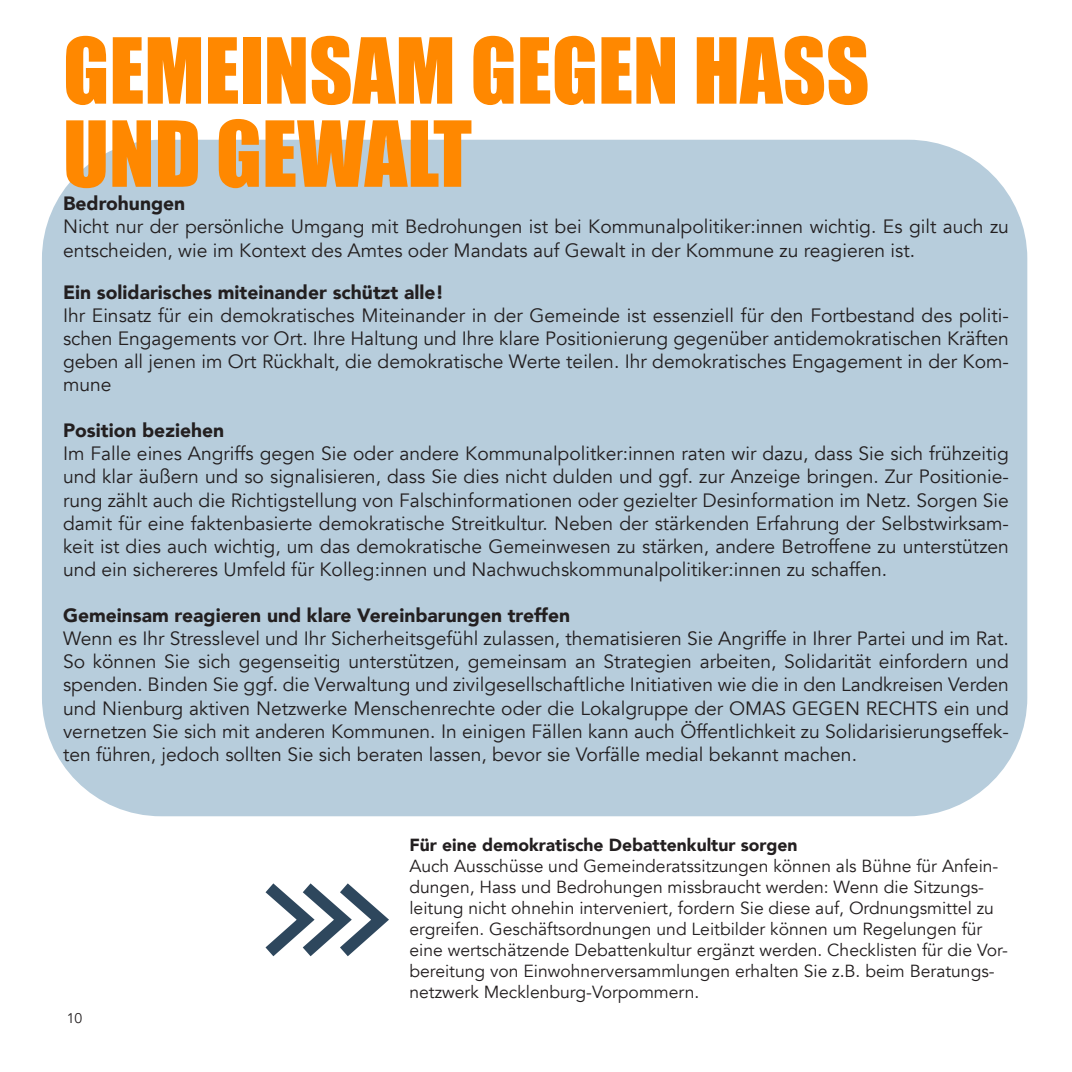
<style>
.page{position:relative;width:1072px;height:1072px;background:#fff}
.page>*{position:absolute;margin:0;border:0;box-sizing:border-box;transform-origin:0 0}
.t1{font:84px "Impact";color:#f80}
.t2{font:19.25px/23.1px "Avenir";color:#231f20;text-align:justify}
.t3{font:900 19.25px "Avenir";color:#231f20}
.t4{font:17.5px/21px "Avenir";color:#231f20}
.t5{font:900 17.5px "Avenir";color:#231f20}
.t6{font:14px "Avenir";color:#231f20}
</style>
<div class="page">
<div style="left:42px;top:140px;width:985px;height:676px;background:#b7cddc;border-radius:119px"></div>
<svg style="left:265px;top:883px;width:124px;height:74px"></svg>
<svg style="left:940px;top:478px;width:88px;height:334px"></svg>
<p class="t1" style="left:63px;top:5px;width:808px">GEMEINSAM GEGEN HASS</p>
<p class="t1" style="left:63px;top:89px;width:410px">UND GEWALT</p>
<p class="t3" style="left:63px;top:187px;width:124px">Bedrohungen</p>
<p class="t2" style="left:63px;top:216px;width:947px">Nicht nur der persönliche Umgang mit Bedrohungen ist bei Kommunalpolitiker:innen wichtig. Es gilt auch zu entscheiden, wie im Kontext des Amtes oder Mandats auf Gewalt in der Kommune zu reagieren ist.</p>
<p class="t3" style="left:63px;top:275px;width:382px">Ein solidarisches miteinander schützt alle!</p>
<p class="t2" style="left:63px;top:304px;width:947px">Ihr Einsatz für ein demokratisches Miteinander in der Gemeinde ist essenziell für den Fortbestand des politi&shy;schen Engagements vor Ort. Ihre Haltung und Ihre klare Positionierung gegenüber antidemokratischen Kräften geben all jenen im Ort Rückhalt, die demokratische Werte teilen. Ihr demokratisches Engagement in der Kom&shy;mune</p>
<p class="t3" style="left:63px;top:414px;width:163px">Position beziehen</p>
<p class="t2" style="left:63px;top:442px;width:947px">Im Falle eines Angriffs gegen Sie oder andere Kommunalpolitker:innen raten wir dazu, dass Sie sich frühzeitig und klar äußern und so signalisieren, dass Sie dies nicht dulden und ggf. zur Anzeige bringen. Zur Positionie&shy;rung zählt auch die Richtigstellung von Falschinformationen oder gezielter Desinformation im Netz. Sorgen Sie damit für eine faktenbasierte demokratische Streitkultur. Neben der stärkenden Erfahrung der Selbstwirksam&shy;keit ist dies auch wichtig, um das demokratische Gemeinwesen zu stärken, andere Betroffene zu unterstützen und ein sichereres Umfeld für Kolleg:innen und Nachwuchskommunalpolitiker:innen zu schaffen.</p>
<p class="t3" style="left:63px;top:599px;width:508px">Gemeinsam reagieren und klare Vereinbarungen treffen</p>
<p class="t2" style="left:63px;top:627px;width:947px">Wenn es Ihr Stresslevel und Ihr Sicherheitsgefühl zulassen, thematisieren Sie Angriffe in Ihrer Partei und im Rat.<br>So können Sie sich gegenseitig unterstützen, gemeinsam an Strategien arbeiten, Solidarität einfordern und spenden. Binden Sie ggf. die Verwaltung und zivilgesellschaftliche Initiativen wie die in den Landkreisen Verden und Nienburg aktiven Netzwerke Menschenrechte oder die Lokalgruppe der OMAS GEGEN RECHTS ein und vernetzen Sie sich mit anderen Kommunen. In einigen Fällen kann auch Öffentlichkeit zu Solidarisierungseffek&shy;ten führen, jedoch sollten Sie sich beraten lassen, bevor sie Vorfälle medial bekannt machen.</p>
<p class="t6" style="left:67px;top:1009px;width:17px">10</p>
<p class="t5" style="left:409px;top:830px;width:389px">Für eine demokratische Debattenkultur sorgen</p>
<p class="t4" style="left:409px;top:856px;width:600px">Auch Ausschüsse und Gemeinderatssitzungen können als Bühne für Anfein&shy;dungen, Hass und Bedrohungen missbraucht werden: Wenn die Sitzungs&shy;leitung nicht ohnehin interveniert, fordern Sie diese auf, Ordnungsmittel zu ergreifen. Geschäftsordnungen und Leitbilder können um Regelungen für eine wertschätzende Debattenkultur ergänzt werden. Checklisten für die Vor&shy;bereitung von Einwohnerversammlungen erhalten Sie z.B. beim Beratungs&shy;netzwerk Mecklenburg-Vorpommern.</p>
</div>
